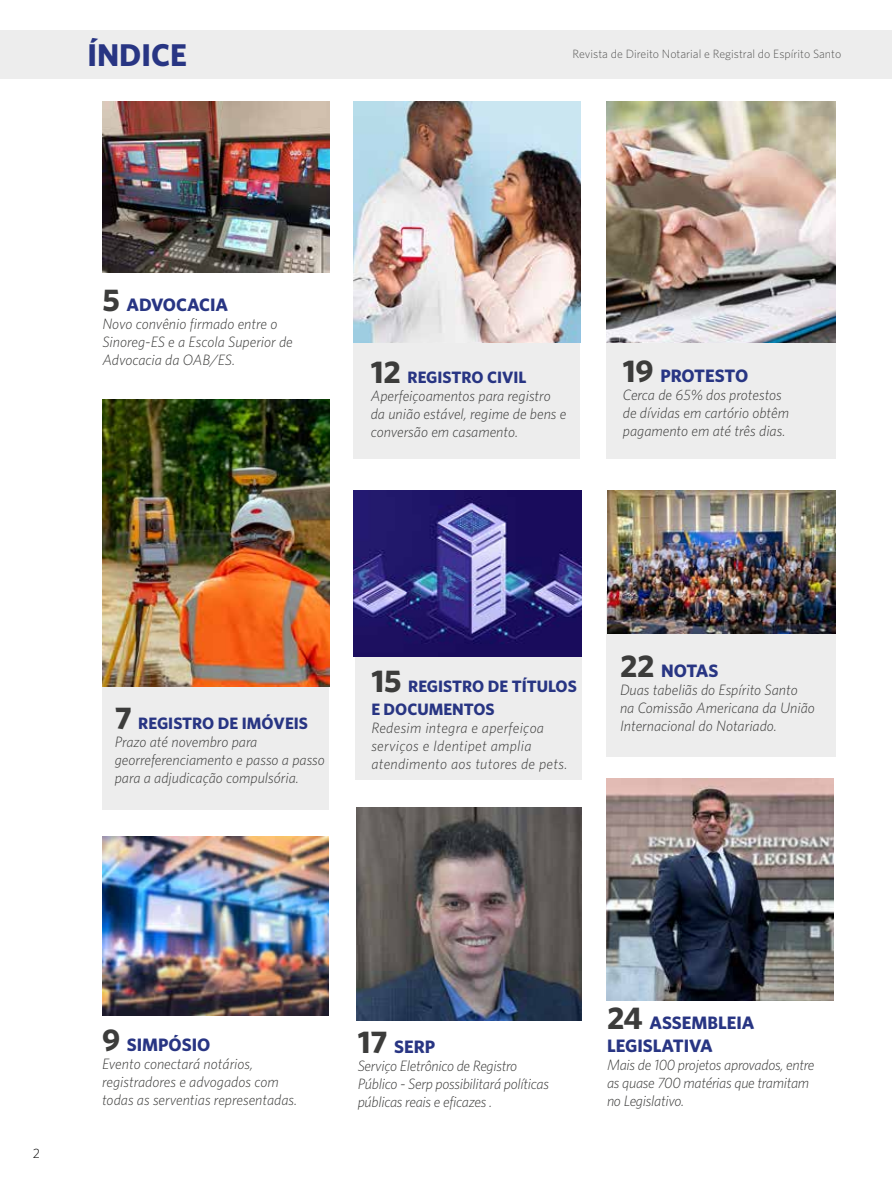
<style>
.page{position:relative;width:893px;height:1191px;background:#fff}
.page>*{position:absolute;margin:0;border:0;box-sizing:border-box;transform-origin:0 0}
.t1{font:700 31.5px "Whitney";color:#283583}
.t2{font:700 18px/22.5px "Whitney";color:#283583}
.t3{font:700 16.5px/22.5px "Whitney";color:#283583}
.t4{font:italic 300 15px/18px "Whitney";color:#3c3c3b}
.t5{font:italic 300 15px/18px "Whitney";letter-spacing:-.02em;color:#3c3c3b}
.t6{font:italic 300 15px/18px "Whitney";letter-spacing:.02em;color:#3c3c3b}
.t7{font:300 13.5px "Whitney";color:#000}
.t8{font:300 12px "Whitney";color:#575756}
.s1{font-size:31.5px;color:#3c3c3b}
</style>
<div class="page">
<div style="left:607px;top:206px;width:229px;height:253px;background:#ededed"></div>
<div style="left:607px;top:591px;width:229px;height:166px;background:#ededed"></div>
<div style="left:355px;top:490px;width:227px;height:289px;background:#ededed"></div>
<div style="left:0;top:30px;width:891px;height:49px;background:#ededed"></div>
<div style="left:102px;top:547px;width:227px;height:262px;background:#ededed"></div>
<img style="left:102px;top:101px;width:227px;height:172px">
<div style="left:354px;top:220px;width:226px;height:239px;background:#ededed"></div>
<img style="left:102px;top:399px;width:227px;height:287px">
<img style="left:102px;top:837px;width:226px;height:178px">
<img style="left:354px;top:101px;width:226px;height:241px">
<img style="left:354px;top:490px;width:228px;height:166px">
<img style="left:356px;top:807px;width:226px;height:213px">
<img style="left:607px;top:101px;width:229px;height:241px">
<img style="left:607px;top:490px;width:229px;height:143px">
<img style="left:607px;top:778px;width:226px;height:222px">
<h1 class="t1" style="left:87px;top:35px;width:101px">ÍNDICE</h1>
<p class="t8" style="left:573px;top:47px;width:270px">Revista de Direito Notarial e Registral do Espírito Santo</p>
<p class="t2" style="left:102px;top:293px;width:127px"><span class="s1">5</span> ADVOCACIA</p>
<p class="t4" style="left:102px;top:315px;width:192px">Novo convênio firmado entre o<br>Sinoreg-ES e a Escola Superior de<br>Advocacia da OAB/ES.</p>
<p class="t3" style="left:371px;top:366px;width:157px"><span class="s1">12</span> REGISTRO CIVIL</p>
<p class="t4" style="left:371px;top:387px;width:197px">Aperfeiçoamentos para registro da união estável, regime de bens e conversão em casamento.</p>
<p class="t2" style="left:623px;top:364px;width:127px"><span class="s1">19</span> PROTESTO</p>
<p class="t4" style="left:623px;top:386px;width:168px">Cerca de 65% dos protestos de dívidas em cartório obtêm pagamento em até três dias.</p>
<p class="t3" style="left:115px;top:712px;width:195px"><span class="s1">7</span> REGISTRO DE IMÓVEIS</p>
<p class="t4" style="left:115px;top:733px;width:212px">Prazo até novembro para georreferenciamento e passo a passo para a adjudicação compulsória.</p>
<p class="t3" style="left:371px;top:675px;width:207px"><span class="s1">15</span> REGISTRO DE TÍTULOS<br>E DOCUMENTOS</p>
<p class="t6" style="left:371px;top:718px;width:198px">Redesim integra e aperfeiçoa serviços e Identipet amplia atendimento aos tutores de pets.</p>
<p class="t2" style="left:620px;top:658px;width:100px"><span class="s1">22</span> NOTAS</p>
<p class="t4" style="left:620px;top:680px;width:196px">Duas tabeliãs do Espírito Santo na Comissão Americana da União<br>Internacional do Notariado.</p>
<p class="t7" style="left:33px;top:1145px;width:9px">2</p>
<p class="t2" style="left:102px;top:1032px;width:110px"><span class="s1">9</span> SIMPÓSIO</p>
<p class="t4" style="left:102px;top:1054px;width:197px">Evento conectará notários, registradores e advogados com todas as serventias representadas.</p>
<p class="t2" style="left:358px;top:1035px;width:79px"><span class="s1">17</span> SERP</p>
<p class="t5" style="left:358px;top:1057px;width:193px">Serviço Eletrônico de Registro<br>Público - Serp possibilitará políticas públicas reais e eficazes .</p>
<p class="t2" style="left:607px;top:1011px;width:149px"><span class="s1">24</span> ASSEMBLEIA<br>LEGISLATIVA</p>
<p class="t5" style="left:607px;top:1055px;width:209px">Mais de 100 projetos aprovados, entre as quase 700 matérias que tramitam no Legislativo.</p>
</div>
